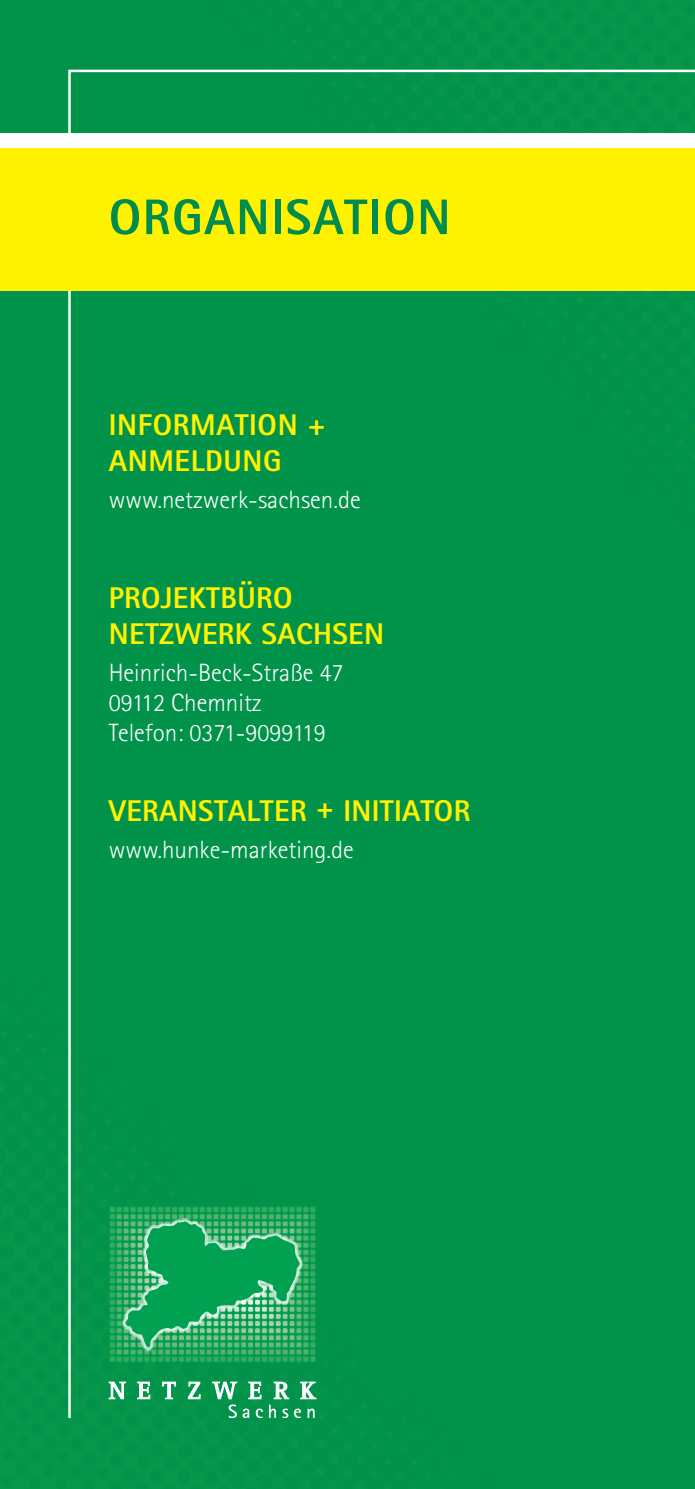
<style>
.page{position:relative;width:695px;height:1489px;background:#fff}
.page>*{position:absolute;margin:0;border:0;box-sizing:border-box;transform-origin:0 0}
.t1{font:800 50px "Rotis Sans Serif";letter-spacing:.03em;color:#008c4f}
.t2{font:800 30px/36px "Rotis Sans Serif";letter-spacing:.01em;color:#fff200}
.t3{font:300 25px/30px "Rotis Sans Serif";color:#fff}
</style>
<div class="page">
<div style="left:0;top:0;width:694px;height:1488px;background:#02934b"></div>
<div style="left:67px;top:68px;width:627px;height:1352px;background:#02934b"></div>
<div style="left:0;top:135px;width:694px;height:156px;background:#fff200"></div>
<div style="left:0;top:133px;width:694px;height:14px;background:#fff"></div>
<div style="left:120px;top:1216px;width:289px;height:240px;background:#02934b"></div>
<svg style="left:109px;top:1206px;width:207px;height:155px"></svg>
<svg style="left:108px;top:1379px;width:208px;height:38px"></svg>
<h1 class="t1" style="left:109px;top:185px;width:336px">ORGANISATION</h1>
<p class="t2" style="left:109px;top:406px;width:124px">INFORMATIO</p>
<p class="t2" style="left:109px;top:406px;width:218px;text-indent:169px">N +<br>ANMELDUNG</p>
<p class="t3" style="left:109px;top:484px;width:253px">www.netzwerk-sachsen.de</p>
<p class="t2" style="left:109px;top:579px;width:185px">PROJEKTBÜRO<br>NETZWE</p>
<p class="t2" style="left:218px;top:615px;width:147px">RK SACHSEN</p>
<p class="t3" style="left:109px;top:658px;width:236px">Heinrich-Beck-Straße 47<br>09112 Chemnitz<br>Telefon: 0371-9099119</p>
<p class="t2" style="left:109px;top:792px;width:363px">VE RANSTALTER + IN ITIATOR</p>
<p class="t3" style="left:109px;top:834px;width:246px">www.hunke-marketing.de</p>
</div>
